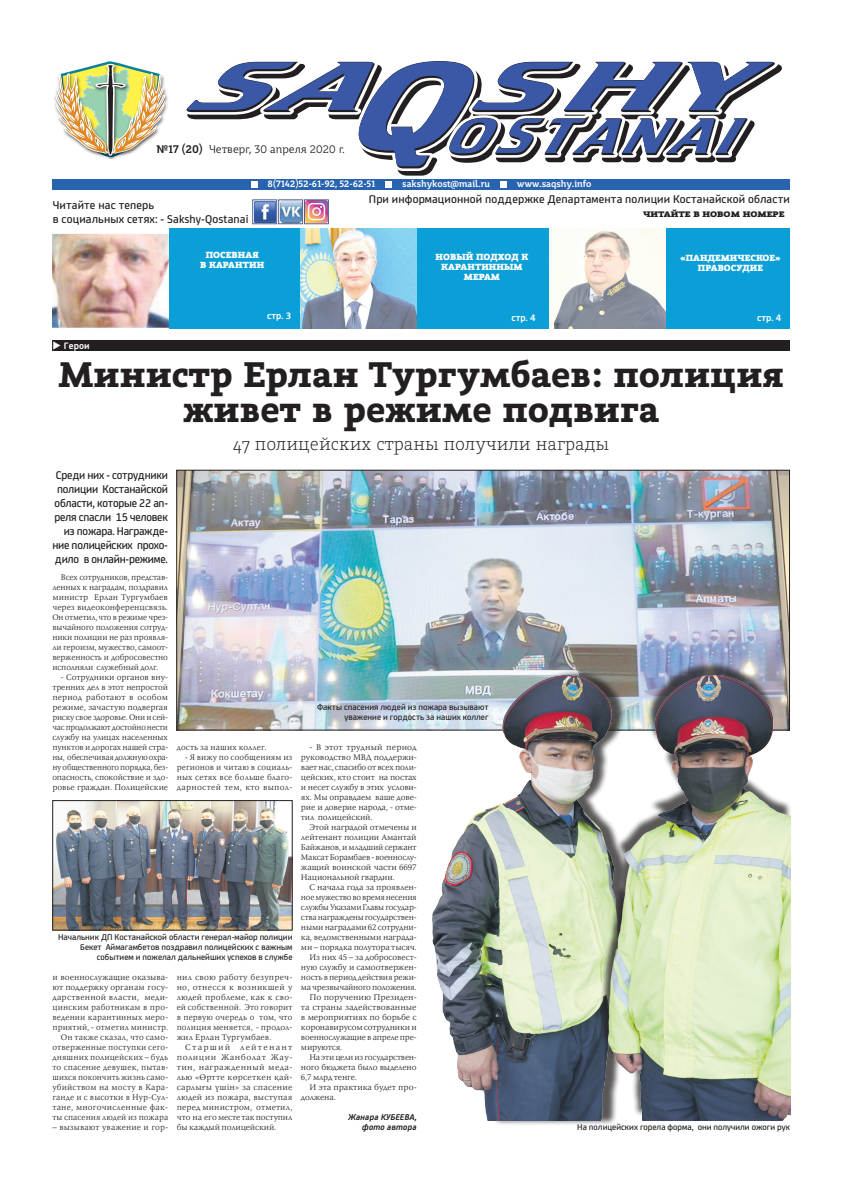
<style>
.page{position:relative;width:842px;height:1191px;background:#fff}
.page>*{position:absolute;margin:0;border:0;box-sizing:border-box;transform-origin:0 0}
.t1{font:700 40px/35px "Graublau Slab";color:#231f20;text-align:center}
.t2{font:300 20px "Graublau Slab";color:#231f20}
.t3{font:500 12px/14px "FS Joey Pro";letter-spacing:-.02em;color:#231f20;text-align:right;scale:.96 1}
.t4{font:500 12px/14px "FS Joey Pro";letter-spacing:.01em;color:#231f20}
.t5{font:12px "Mir";letter-spacing:.01em;color:#231f20}
.t6{font:800 10px/10px "Graublau Slab";letter-spacing:.01em;color:#fff;text-align:center}
.t7{font:700 10px "Mir";color:#fff}
.t8{font:700 10px "FS Joey Pro";color:#fff}
.t9{font:9px/10px "ITC New Veljovic Pro";letter-spacing:-.01em;color:#231f20;text-align:justify}
.t10{font:9px/10px "ITC New Veljovic Pro";letter-spacing:.01em;color:#231f20;text-align:right}
.t11{font:9px/10px "ITC New Veljovic Pro";letter-spacing:-.01em;color:#231f20;text-align:justify;scale:.96 1}
.t12{font:500 9px/10px "FS Joey Pro";color:#231f20;text-align:right}
.t13{font:9px "ITC New Veljovic Pro";letter-spacing:-.03em;color:#231f20;scale:.96 1}
.t14{font:9px "ITC New Veljovic Pro";letter-spacing:-.035em;color:#231f20;scale:.96 1}
.t15{font:9px "ITC New Veljovic Pro";letter-spacing:-.03em;color:#231f20}
.t16{font:italic 700 9px/10px "FS Joey Pro";letter-spacing:.02em;color:#231f20;text-align:right;scale:.96 1}
.t17{font:800 9px "Graublau Slab";color:#231f20;scale:1.14 1}
.t18{font:9px "ITC New Veljovic Pro";letter-spacing:.01em;color:#231f20;scale:.96 1}
.s1{font-weight:700}
</style>
<div class="page">
<svg style="left:186px;top:61px;width:588px;height:105px"></svg>
<div style="left:53px;top:179px;width:737px;height:10px;background:#2863af"></div>
<div style="left:251px;top:181px;width:7px;height:7px;background:#fff"></div>
<div style="left:385px;top:181px;width:7px;height:7px;background:#fff"></div>
<div style="left:500px;top:181px;width:7px;height:7px;background:#fff"></div>
<div style="left:53px;top:228px;width:737px;height:100px;background:#0a9fd6"></div>
<img style="left:54px;top:61px;width:114px;height:98px">
<img style="left:53px;top:228px;width:115px;height:100px">
<img style="left:301px;top:228px;width:116px;height:100px">
<img style="left:550px;top:228px;width:115px;height:100px">
<img style="left:306px;top:202px;width:21px;height:20px">
<div style="left:304px;top:200px;width:25px;height:24px;border:1px solid #535e98"></div>
<img style="left:280px;top:202px;width:21px;height:20px">
<div style="left:278px;top:200px;width:25px;height:24px;border:1px solid #535e98"></div>
<img style="left:254px;top:202px;width:21px;height:20px">
<div style="left:252px;top:200px;width:25px;height:24px;border:1px solid #535e98"></div>
<div style="left:52px;top:340px;width:737px;height:10px;background:#231f20"></div>
<img style="left:178px;top:472px;width:610px;height:256px">
<div style="left:437px;top:669px;width:211px;height:457px;background:#231f20;opacity:.75"></div>
<img style="left:432px;top:675px;width:177px;height:445px">
<div style="left:599px;top:660px;width:192px;height:457px;background:#231f20;opacity:.75"></div>
<img style="left:609px;top:675px;width:181px;height:445px">
<img style="left:54px;top:802px;width:236px;height:126px">
<div style="left:52px;top:800px;width:240px;height:130px;border:1px solid #231f20"></div>
<h3 class="t5" style="left:157px;top:142px;width:189px"><span class="s1">№17 (20)</span> Четверг, 30 апреля 2020 г.</h3>
<h3 class="t4" style="left:53px;top:198px;width:197px">Читайте нас теперь<br>в социальных сетях: - Sakshy-Qostanai</h3>
<p class="t7" style="left:268px;top:178px;width:109px">8(7142)52-61-92, 52-62-51</p>
<p class="t7" style="left:402px;top:178px;width:89px">sakshykost@mail.ru</p>
<p class="t7" style="left:517px;top:178px;width:76px">www.saqshy.info</p>
<h3 class="t4" style="left:369px;top:192px;width:422px">При информационной поддержке Департамента полиции Костанайской области</h3>
<p class="t17" style="left:643px;top:209px;width:125px">Читайте в новом номере</p>
<p class="t6" style="left:200px;top:250px;width:66px">Посевная<br>в карантин</p>
<p class="t6" style="left:435px;top:252px;width:94px">Новый подход к карантинным мерам</p>
<p class="t6" style="left:680px;top:253px;width:102px">«Пандемическое» правосудие</p>
<p class="t8" style="left:64px;top:340px;width:27px">Герои</p>
<p class="t8" style="left:267px;top:310px;width:26px">стр. 3</p>
<p class="t8" style="left:511px;top:312px;width:26px">стр. 4</p>
<p class="t8" style="left:757px;top:312px;width:26px">стр. 4</p>
<h1 class="t1" style="left:59px;top:357px;width:727px">Министр Ерлан Тургумбаев: полиция живет в режиме подвига</h1>
<h2 class="t2" style="left:233px;top:432px;width:378px">47 полицейских страны получили награды</h2>
<h3 class="t3" style="left:52px;top:468px;width:122px">Среди них - сотрудники полиции Костанайской области, которые 22 ап&shy;реля спасли 15 человек из пожара. Награжде&shy;ние полицейских прохо&shy;дило в онлайн-режиме.</h3>
<p class="t11" style="left:52px;top:572px;width:122px;text-indent:9px">Всех сотрудников, представ&shy;ленных к наградам, поздравил министр Ерлан Тургумбаев через видеоконференцсвязь.<br>Он отметил, что в режиме чрез&shy;вычайного положения сотруд&shy;ники полиции не раз проявля&shy;ли героизм, мужество, самоот&shy;верженность и добросовестно исполняли служебный долг.</p>
<p class="t9" style="left:52px;top:672px;width:117px;text-indent:9px">- Сотрудники органов вну&shy;тренних дел в этот непростой период работают в особом режиме, зачастую подвергая риску свое здоровье. Они и сей&shy;час продолжают достойно нести службу на улицах населенных пунктов и дорогах нашей стра&shy;ны, обеспечивая должную охра&shy;ну общественного порядка, без&shy;опасность, спокойствие и здо&shy;ровье граждан. Полицейские</p>
<p class="t18" style="left:177px;top:742px;width:95px">дость за наших коллег.</p>
<p class="t11" style="left:177px;top:752px;width:122px;text-indent:9px">- Я вижу по сообщениям из регионов и читаю в социаль&shy;ных сетях все больше благо&shy;дарностей тем, кто выпол-</p>
<p class="t12" style="left:58px;top:932px;width:236px">Начальник ДП Костанайской области генерал-майор полиции<br>Бекет Аймагамбетов поздравил полицейских с важным событием и пожелал дальнейших успехов в службе</p>
<p class="t10" style="left:52px;top:972px;width:117px">и военнослужащие оказыва&shy;ют поддержку органам госу&shy;дарственной власти, меди&shy;цинским работникам в про&shy;ведении карантинных меро&shy;приятий, - отметил министр.<br>Он также сказал, что само&shy;отверженные поступки сего&shy;дняшних полицейских – будь то спасение девушек, пытав&shy;шихся покончить жизнь само&shy;убийством на мосту в Кара&shy;ганде и с высотки в Нур-Сул&shy;тане, многочисленные фак&shy;ты спасения людей из пожара</p>
<p class="t10" style="left:52px;top:1122px;width:117px">– вызывают уважение и гор-</p>
<p class="t9" style="left:177px;top:972px;width:117px">нил свою работу безупреч&shy;но, отнесся к возникшей у людей проблеме, как к сво&shy;ей собственной. Это говорит в первую очередь о том, что полиция меняется, - продол&shy;жил Ерлан Тургумбаев.</p>
<p class="t9" style="left:177px;top:1042px;width:117px;text-indent:9px">Старший лейтенант полиции Жанболат Жау&shy;тин, награжденный меда&shy;лью «Өртте көрсеткен қай&shy;сарлығы үшін» за спасение людей из пожара, выступая перед министром, отметил, что на его месте так поступил бы каждый полицейский.</p>
<p class="t12" style="left:317px;top:702px;width:173px">факты спасения людей из пожара вызывают уважение и гордость за наших коллег</p>
<p class="t9" style="left:301px;top:742px;width:117px;text-indent:9px">- В этот трудный период руководство МВД поддержи&shy;вает нас, спасибо от всех поли&shy;цейских, кто стоит на постах и несет службу в этих услови&shy;ях. Мы оправдаем ваше дове&shy;рие и доверие народа, - отме&shy;тил полицейский.</p>
<p class="t9" style="left:301px;top:822px;width:117px;text-indent:9px">Этой наградой отмечены и лейтенант полиции Амантай Байжанов, и младший сержант Максат Борамбаев - военнослу&shy;жащий воинской части 6697<br>Национальной гвардии.</p>
<p class="t9" style="left:309px;top:882px;width:109px">С начала года за проявлен-</p>
<p class="t14" style="left:301px;top:892px;width:122px">ное мужество во время несения</p>
<p class="t13" style="left:301px;top:902px;width:122px">службы Указами Главы государ-</p>
<p class="t13" style="left:301px;top:912px;width:122px">ства награждены государствен-</p>
<p class="t9" style="left:301px;top:922px;width:117px">ными наградами 62 сотрудни-</p>
<p class="t9" style="left:301px;top:932px;width:117px">ка, ведомственными награда-</p>
<p class="t9" style="left:301px;top:942px;width:117px">ми – порядка полутора тысяч.</p>
<p class="t9" style="left:309px;top:952px;width:109px">Из них 45 – за добросовест-</p>
<p class="t9" style="left:301px;top:962px;width:117px">ную службу и самоотвержен-</p>
<p class="t9" style="left:301px;top:972px;width:117px">ность в период действия режи-</p>
<p class="t9" style="left:301px;top:982px;width:117px">ма чрезвычайного положения.</p>
<p class="t9" style="left:309px;top:992px;width:109px">По поручению Президен-</p>
<p class="t9" style="left:301px;top:1002px;width:117px">та страны задействованные</p>
<p class="t9" style="left:301px;top:1012px;width:117px">в мероприятиях по борьбе с</p>
<p class="t9" style="left:301px;top:1022px;width:117px">коронавирусом сотрудники и</p>
<p class="t9" style="left:301px;top:1032px;width:117px">военнослужащие в апреле пре-</p>
<p class="t9" style="left:301px;top:1042px;width:43px">мируются.</p>
<p class="t15" style="left:309px;top:1052px;width:109px">На эти цели из государствен-</p>
<p class="t9" style="left:301px;top:1062px;width:117px">ного бюджета было выделено</p>
<p class="t9" style="left:301px;top:1072px;width:58px">6,7 млрд тенге.</p>
<p class="t9" style="left:309px;top:1082px;width:109px">И эта практика будет про-</p>
<p class="t9" style="left:301px;top:1092px;width:36px">должена.</p>
<p class="t16" style="left:348px;top:1112px;width:73px">Жанара КУБЕЕВА, фото автора</p>
<p class="t12" style="left:577px;top:1122px;width:214px">На полицейских горела форма, они получили ожоги рук</p>
</div>
